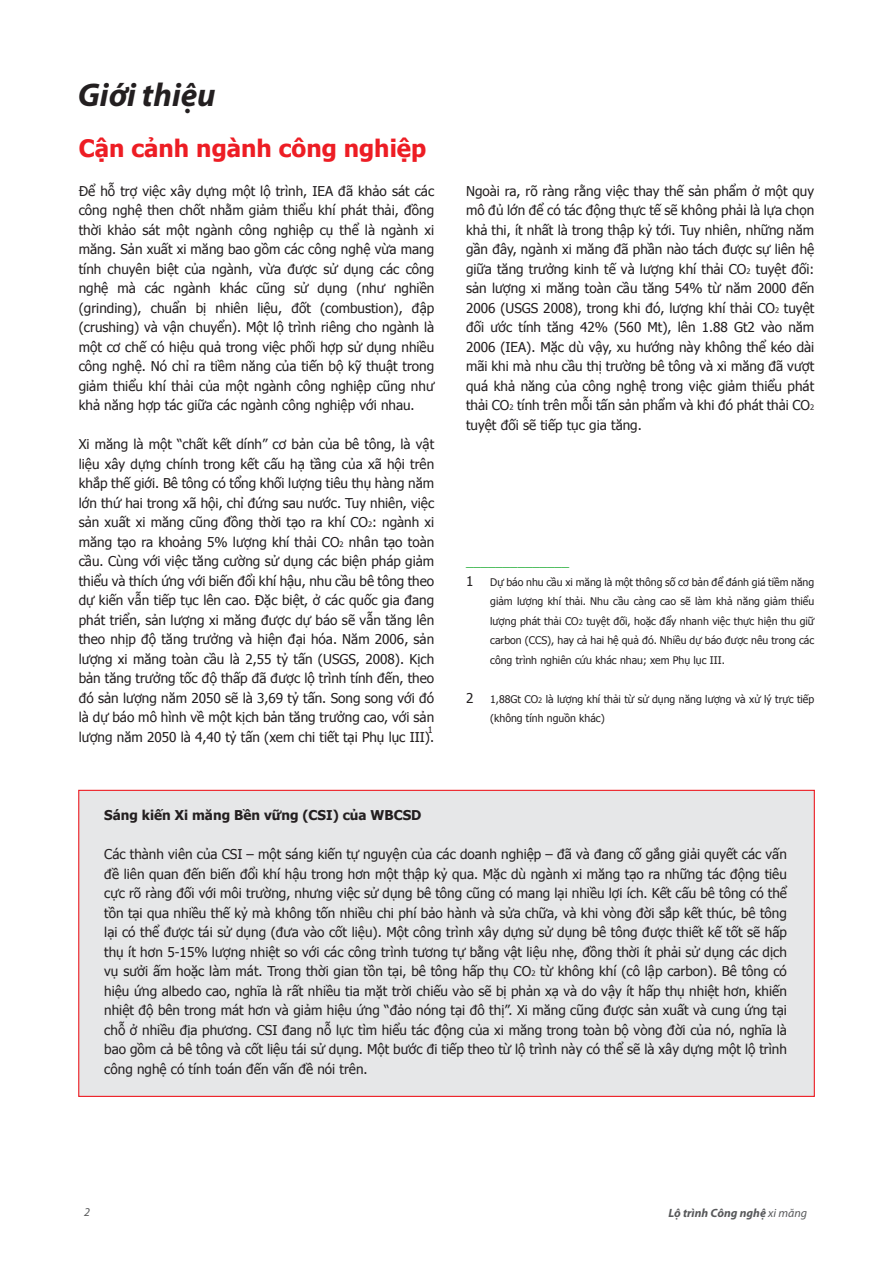
<style>
.page{position:relative;width:893px;height:1263px;background:#fff}
.page>*{position:absolute;margin:0;border:0;box-sizing:border-box;transform-origin:0 0}
.t1{font:italic 700 33px "Myriad Pro";color:#231f20}
.t2{font:700 24px "Tahoma";color:#ed1d24}
.t3{font:13.5px/19.5px "Tahoma";color:#231f20;text-align:justify}
.t4{font:700 13.5px "Tahoma";color:#231f20}
.t5{font:13.5px "Tahoma";color:#39b54a}
.t6{font:italic 700 12px "Myriad Pro";color:#58595b}
.t7{font:italic 12px "Myriad Pro";color:#58595b}
.t8{font:10.5px/19.5px "Tahoma";color:#231f20;text-align:justify}
.t9{font:9px "Tahoma";color:#231f20}
.s1{font-size:7.5px}
.s2{font-weight:400}
</style>
<div class="page">
<div style="left:78px;top:790px;width:737px;height:307px;background:#e6e7e8;border:1px solid #ed1d24"></div>
<h1 class="t1" style="left:78px;top:73px;width:140px">Giới thiệu</h1>
<h2 class="t2" style="left:79px;top:131px;width:349px">Cận cảnh ngành công nghiệp</h2>
<p class="t3" style="left:79px;top:180px;width:357px">Để hỗ trợ việc xây dựng một lộ trình, IEA đã khảo sát các công nghệ then chốt nhằm giảm thiểu khí phát thải, đồng thời khảo sát một ngành công nghiệp cụ thể là ngành xi măng. Sản xuất xi măng bao gồm các công nghệ vừa mang tính chuyên biệt của ngành, vừa được sử dụng các công nghệ mà các ngành khác cũng sử dụng (như nghiền (grinding), chuẩn bị nhiên liệu, đốt (combustion), đập (crushing) và vận chuyển). Một lộ trình riêng cho ngành là một cơ chế có hiệu quả trong việc phối hợp sử dụng nhiều công nghệ. Nó chỉ ra tiềm năng của tiến bộ kỹ thuật trong giảm thiểu khí thải của một ngành công nghiệp cũng như khả năng hợp tác giữa các ngành công nghiệp với nhau.</p>
<p class="t3" style="left:79px;top:434px;width:357px">Xi măng là một “chất kết dính” cơ bản của bê tông, là vật liệu xây dựng chính trong kết cấu hạ tầng của xã hội trên khắp thế giới. Bê tông có tổng khối lượng tiêu thụ hàng năm lớn thứ hai trong xã hội, chỉ đứng sau nước. Tuy nhiên, việc sản xuất xi măng cũng đồng thời tạo ra khí CO<span class="s1">2</span>: ngành xi măng tạo ra khoảng 5% lượng khí thải CO<span class="s1">2</span> nhân tạo toàn cầu. Cùng với việc tăng cường sử dụng các biện pháp giảm thiểu và thích ứng với biến đổi khí hậu, nhu cầu bê tông theo dự kiến vẫn tiếp tục lên cao. Đặc biệt, ở các quốc gia đang phát triển, sản lượng xi măng được dự báo sẽ vẫn tăng lên theo nhịp độ tăng trưởng và hiện đại hóa. Năm 2006, sản lượng xi măng toàn cầu là 2,55 tỷ tấn (USGS, 2008). Kịch bản tăng trưởng tốc độ thấp đã được lộ trình tính đến, theo đó sản lượng năm 2050 sẽ là 3,69 tỷ tấn. Song song với đó là dự báo mô hình về một kịch bản tăng trưởng cao, với sản lượng năm 2050 là 4,40 tỷ tấn (xem chi tiết tại Phụ lục III).</p>
<p class="t9" style="left:428px;top:724px;width:6px">1</p>
<p class="t3" style="left:466px;top:180px;width:350px">Ngoài ra, rõ ràng rằng việc thay thế sản phẩm ở một quy mô đủ lớn để có tác động thực tế sẽ không phải là lựa chọn khả thi, ít nhất là trong thập kỷ tới. Tuy nhiên, những năm gần đây, ngành xi măng đã phần nào tách được sự liên hệ giữa tăng trưởng kinh tế và lượng khí thải CO<span class="s1">2</span> tuyệt đối: sản lượng xi măng toàn cầu tăng 54% từ năm 2000 đến 2006 (USGS 2008), trong khi đó, lượng khí thải CO<span class="s1">2</span> tuyệt đối ước tính tăng 42% (560 Mt), lên 1.88 Gt2 vào năm 2006 (IEA). Mặc dù vậy, xu hướng này không thể kéo dài mãi khi mà nhu cầu thị trường bê tông và xi măng đã vượt quá khả năng của công nghệ trong việc giảm thiểu phát thải CO<span class="s1">2</span> tính trên mỗi tấn sản phẩm và khi đó phát thải CO<span class="s1">2 </span>tuyệt đối sẽ tiếp tục gia tăng.</p>
<p class="t5" style="left:466px;top:552px;width:105px">______________</p>
<p class="t3" style="left:466px;top:570px;width:9px">1</p>
<p class="t8" style="left:490px;top:572px;width:326px">Dự báo nhu cầu xi măng là một thông số cơ bản để đánh giá tiềm năng giảm lượng khí thải. Nhu cầu càng cao sẽ làm khả năng giảm thiểu lượng phát thải CO<span class="s1">2</span> tuyệt đối, hoặc đẩy nhanh việc thực hiện thu giữ carbon (CCS), hay cả hai hệ quả đó. Nhiều dự báo được nêu trong các công trình nghiên cứu khác nhau; xem Phụ lục III.</p>
<p class="t8" style="left:490px;top:689px;width:326px">1,88Gt CO<span class="s1">2</span> là lượng khí thải từ sử dụng năng lượng và xử lý trực tiếp (không tính nguồn khác)</p>
<p class="t3" style="left:466px;top:687px;width:9px">2</p>
<p class="t4" style="left:104px;top:806px;width:319px">Sáng kiến Xi măng Bền vững (CSI) của WBCSD</p>
<p class="t3" style="left:104px;top:844px;width:684px">Các thành viên của CSI – một sáng kiến tự nguyện của các doanh nghiệp – đã và đang cố gắng giải quyết các vấn đề liên quan đến biến đổi khí hậu trong hơn một thập kỷ qua. Mặc dù ngành xi măng tạo ra những tác động tiêu cực rõ ràng đối với môi trường, nhưng việc sử dụng bê tông cũng có mang lại nhiều lợi ích. Kết cấu bê tông có thể tồn tại qua nhiều thế kỷ mà không tốn nhiều chi phí bảo hành và sửa chữa, và khi vòng đời sắp kết thúc, bê tông lại có thể được tái sử dụng (đưa vào cốt liệu). Một công trình xây dựng sử dụng bê tông được thiết kế tốt sẽ hấp thụ ít hơn 5-15% lượng nhiệt so với các công trình tương tự bằng vật liệu nhẹ, đồng thời ít phải sử dụng các dịch vụ sưởi ấm hoặc làm mát. Trong thời gian tồn tại, bê tông hấp thụ CO<span class="s1">2</span> từ không khí (cô lập carbon). Bê tông có hiệu ứng albedo cao, nghĩa là rất nhiều tia mặt trời chiếu vào sẽ bị phản xạ và do vậy ít hấp thụ nhiệt hơn, khiến nhiệt độ bên trong mát hơn và giảm hiệu ứng “đảo nóng tại đô thị”. Xi măng cũng được sản xuất và cung ứng tại chỗ ở nhiều địa phương. CSI đang nỗ lực tìm hiểu tác động của xi măng trong toàn bộ vòng đời của nó, nghĩa là bao gồm cả bê tông và cốt liệu tái sử dụng. Một bước đi tiếp theo từ lộ trình này có thể sẽ là xây dựng một lộ trình công nghệ có tính toán đến vấn đề nói trên.</p>
<p class="t7" style="left:84px;top:1205px;width:7px">2</p>
<p class="t6" style="left:668px;top:1205px;width:140px">Lộ trình Công nghệ <span class="s2">xi măng</span></p>
</div>
